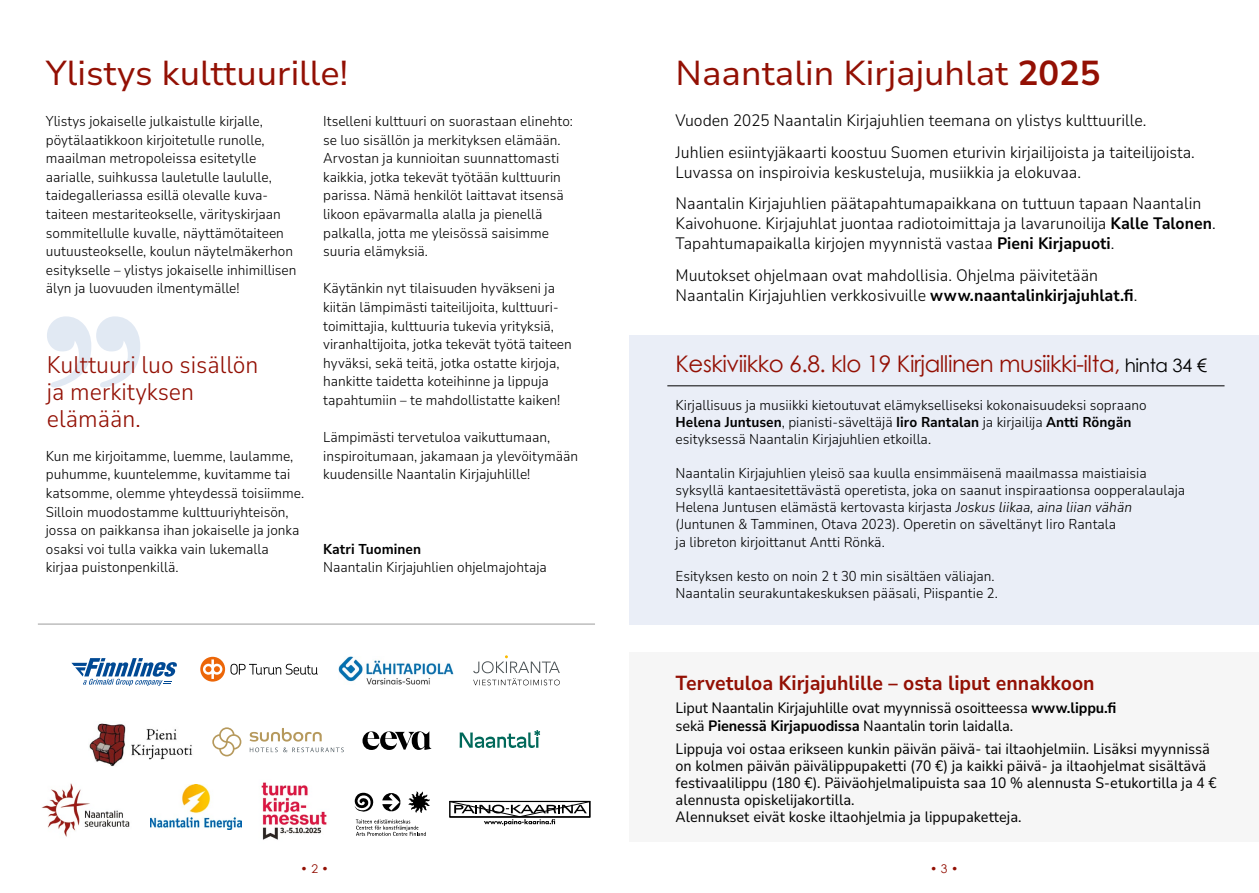
<style>
.page{position:relative;width:1259px;height:893px;background:#fff}
.page>*{position:absolute;margin:0;border:0;box-sizing:border-box;transform-origin:0 0}
.t1{font:34.5px "Nunito Sans 10 pt";color:#931004}
.t2{font:300 semi-condensed 24px/27px "Nunito Sans 10 pt";color:#931004}
.t3{font:22.8px "Century Gothic";letter-spacing:-.02em;color:#931004}
.t4{font:700 semi-condensed 20.25px "Nunito Sans 10 pt";color:#931004}
.t5{font:300 semi-condensed 16.5px/31.8px "Nunito Sans 10 pt";color:#000}
.t6{font:semi-condensed 15px/17.1px "Nunito Sans 10 pt";color:#000}
.t7{font:300 semi-condensed 14.25px/18.6px "Nunito Sans 10 pt";color:#000}
.t8{font:700 semi-condensed 14.25px "Nunito Sans 10 pt";color:#000}
.t9{font:12px "Century Gothic";color:#931004}
.s1{font-weight:700}
.s2{font-size:18.3px;color:#000}
.s3{font-style:italic}
</style>
<div class="page">
<div style="left:629px;top:335px;width:630px;height:289px;background:#eaeef7"></div>
<div style="left:629px;top:653px;width:630px;height:189px;background:#f6f6f6"></div>
<hr style="left:38px;top:624px;width:557px;height:1px;background:#000">
<svg style="left:47px;top:316px;width:93px;height:71px"></svg>
<img style="left:150px;top:785px;width:92px;height:44px">
<img style="left:89px;top:723px;width:104px;height:43px">
<img style="left:41px;top:783px;width:89px;height:54px">
<svg style="left:250px;top:728px;width:94px;height:24px"></svg>
<svg style="left:212px;top:727px;width:29px;height:29px"></svg>
<svg style="left:459px;top:730px;width:81px;height:18px"></svg>
<svg style="left:362px;top:731px;width:69px;height:19px"></svg>
<svg style="left:355px;top:791px;width:75px;height:45px"></svg>
<svg style="left:473px;top:655px;width:87px;height:30px"></svg>
<svg style="left:71px;top:658px;width:106px;height:28px"></svg>
<img style="left:261px;top:782px;width:66px;height:58px">
<svg style="left:449px;top:801px;width:141px;height:25px"></svg>
<svg style="left:230px;top:664px;width:88px;height:11px"></svg>
<svg style="left:200px;top:657px;width:25px;height:25px"></svg>
<svg style="left:203px;top:659px;width:19px;height:20px"></svg>
<img style="left:338px;top:657px;width:116px;height:28px">
<hr style="left:667px;top:386px;width:557px;height:1px;background:#000">
<h1 class="t1" style="left:46px;top:49px;width:304px">Ylistys kulttuurille!</h1>
<h1 class="t1" style="left:675px;top:49px;width:426px">Naantalin Kirjajuhlat <span class="s1">2025</span></h1>
<p class="t5" style="left:675px;top:104px;width:521px">Vuoden 2025 Naantalin Kirjajuhlien teemana on ylistys kulttuurille.<br>Juhlien esiintyjäkaarti koostuu Suomen eturivin kirjailijoista ja taiteilijoista.</p>
<p class="t5" style="left:675px;top:155px;width:527px">Luvassa on inspiroivia keskusteluja, musiikkia ja elokuvaa.<br>Naantalin Kirjajuhlien päätapahtumapaikkana on tuttuun tapaan Naantalin</p>
<p class="t5" style="left:675px;top:213px;width:542px;line-height:19.8px">Kaivohuone. Kirjajuhlat juontaa radiotoimittaja ja lavarunoilija <span class="s1">Kalle Talonen</span>.<br>Tapahtumapaikalla kirjojen myynnistä vastaa <span class="s1">Pieni Kirjapuoti</span>.</p>
<p class="t5" style="left:675px;top:264px;width:463px;line-height:19.8px">Muutokset ohjelmaan ovat mahdollisia. Ohjelma päivitetään<br>Naantalin Kirjajuhlien verkkosivuille <span class="s1">www.naantalinkirjajuhlat.fi</span>.</p>
<p class="t7" style="left:323px;top:111px;width:251px">Itselleni kulttuuri on suorastaan elinehto: se luo sisällön ja merkityksen elämään.<br>Arvostan ja kunnioitan suunnattomasti kaikkia, jotka tekevät työtään kulttuurin parissa. Nämä henkilöt laittavat itsensä likoon epävarmalla alalla ja pienellä palkalla, jotta me yleisössä saisimme suuria elämyksiä.</p>
<p class="t7" style="left:323px;top:279px;width:250px">Käytänkin nyt tilaisuuden hyväkseni ja kiitän lämpimästi taiteilijoita, kulttuuri&shy;toimittajia, kulttuuria tukevia yrityksiä, viranhaltijoita, jotka tekevät työtä taiteen hyväksi, sekä teitä, jotka ostatte kirjoja, hankitte taidetta koteihinne ja lippuja tapahtumiin – te mahdollistatte kaiken!</p>
<p class="t7" style="left:323px;top:427px;width:256px">Lämpimästi tervetuloa vaikuttumaan, inspiroitumaan, jakamaan ja ylevöitymään kuudensille Naantalin Kirjajuhlille!</p>
<p class="t7" style="left:46px;top:111px;width:252px">Ylistys jokaiselle julkaistulle kirjalle, pöytälaatikkoon kirjoitetulle runolle, maailman metropoleissa esitetylle aarialle, suihkussa lauletulle laululle, taidegalleriassa esillä olevalle kuva&shy;taiteen mestariteokselle, värityskirjaan sommitellulle kuvalle, näyttämötaiteen uutuusteokselle, koulun näytelmäkerhon esitykselle – ylistys jokaiselle inhimillisen älyn ja luovuuden ilmentymälle!</p>
<h3 class="t3" style="left:675px;top:349px;width:533px">Keskiviikko 6.8. klo 19 Kirjallinen musiikki-ilta, <span class="s2">hinta 34 €</span></h3>
<p class="t7" style="left:675px;top:396px;width:472px;line-height:17.1px">Kirjallisuus ja musiikki kietoutuvat elämykselliseksi kokonaisuudeksi sopraano<br><span class="s1">Helena Juntusen</span>, pianisti-säveltäjä <span class="s1">Iiro Rantalan</span> ja kirjailija <span class="s1">Antti Röngän </span>esityksessä Naantalin Kirjajuhlien etkoilla.</p>
<p class="t7" style="left:675px;top:464px;width:511px;line-height:17.1px">Naantalin Kirjajuhlien yleisö saa kuulla ensimmäisenä maailmassa maistiaisia syksyllä kantaesitettävästä operetista, joka on saanut inspiraationsa oopperalaulaja Helena Juntusen elämästä kertovasta kirjasta <span class="s3">Joskus liikaa, aina liian vähän </span>(Juntunen &amp; Tamminen, Otava 2023). Operetin on säveltänyt Iiro Rantala<br>ja libreton kirjoittanut Antti Rönkä.</p>
<p class="t7" style="left:675px;top:567px;width:324px;line-height:17.1px">Esityksen kesto on noin 2 t 30 min sisältäen väliajan.<br>Naantalin seurakuntakeskuksen pääsali, Piispantie 2.</p>
<h2 class="t2" style="left:47px;top:350px;width:213px">Kulttuuri luo sisällön ja merkityksen elämään.</h2>
<p class="t7" style="left:46px;top:446px;width:260px">Kun me kirjoitamme, luemme, laulamme, puhumme, kuuntelemme, kuvitamme tai katsomme, olemme yhteydessä toisiimme.<br>Silloin muodostamme kulttuuriyhteisön, jossa on paikkansa ihan jokaiselle ja jonka osaksi voi tulla vaikka vain lukemalla kirjaa puistonpenkillä.</p>
<p class="t8" style="left:323px;top:539px;width:99px">Katri Tuominen</p>
<p class="t7" style="left:323px;top:558px;width:225px">Naantalin Kirjajuhlien ohjelmajohtaja</p>
<h3 class="t4" style="left:675px;top:669px;width:420px">Tervetuloa Kirjajuhlille – osta liput ennakkoon</h3>
<p class="t6" style="left:675px;top:699px;width:442px">Liput Naantalin Kirjajuhlille ovat myynnissä osoitteessa <span class="s1">www.lippu.fi </span>sekä <span class="s1">Pienessä Kirjapuodissa</span> Naantalin torin laidalla.</p>
<p class="t6" style="left:675px;top:739px;width:543px">Lippuja voi ostaa erikseen kunkin päivän päivä- tai iltaohjelmiin. Lisäksi myynnissä on kolmen päivän päivälippupaketti (70 €) ja kaikki päivä- ja iltaohjelmat sisältävä festivaalilippu (180 €). Päiväohjelmalipuista saa 10 % alennusta S-etukortilla ja 4 € alennusta opiskelijakortilla.<br>Alennukset eivät koske iltaohjelmia ja lippupaketteja.</p>
<p class="t9" style="left:301px;top:861px;width:30px">• 2 •</p>
<p class="t9" style="left:930px;top:861px;width:30px">• 3 •</p>
</div>
